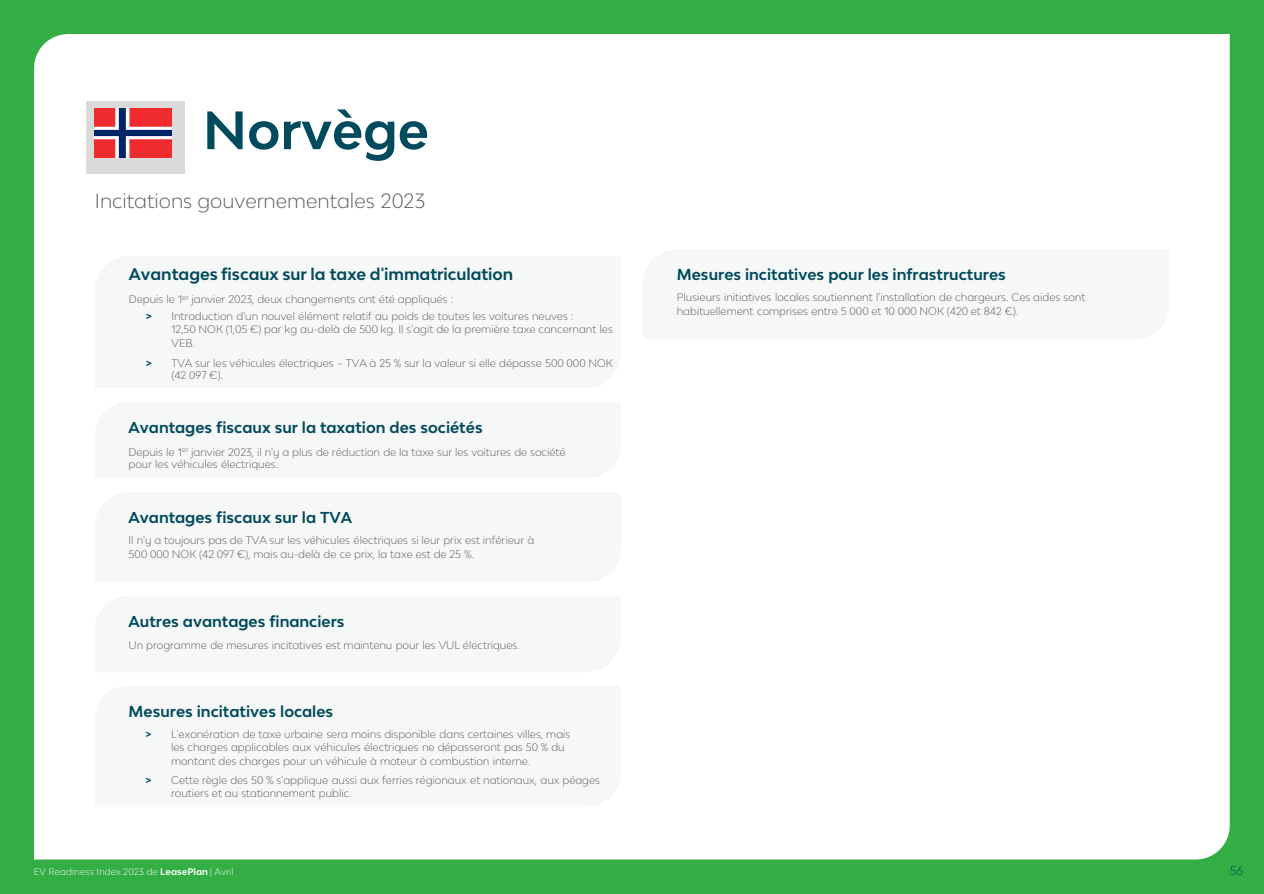
<style>
.page{position:relative;width:1264px;height:894px;background:#fff}
.page>*{position:absolute;margin:0;border:0;box-sizing:border-box;transform-origin:0 0}
.t1{font:700 51px "Lease Plan";color:#004a5d}
.t2{font:300 19.5px "Lease Plan";color:#545656}
.t3{font:700 15.9px "Lease Plan";color:#004a5d}
.t4{font:700 15px "Lease Plan";color:#004a5d}
.t5{font:300 12px "Lease Plan";color:#004a5d}
.t6{font:300 10.5px/13.5px "Lease Plan";color:#545656}
.t7{font:300 9px "Lease Plan";letter-spacing:.01em;color:#fff}
.s1{font-weight:700;color:#004a5d}
.s2{font-weight:700}
</style>
<div class="page">
<div style="left:0;top:0;width:1263px;height:893px;background:#33ae45"></div>
<div style="left:34px;top:34px;width:1195px;height:825px;background:#fff"></div>
<div style="left:86px;top:101px;width:98px;height:72px;background:#dadada"></div>
<img style="left:95px;top:108px;width:76px;height:49px">
<div style="left:94px;top:256px;width:526px;height:132px;background:#f6f7f7"></div>
<div style="left:94px;top:595px;width:526px;height:77px;background:#f6f7f7"></div>
<div style="left:94px;top:685px;width:526px;height:122px;background:#f6f7f7"></div>
<div style="left:94px;top:402px;width:526px;height:76px;background:#f6f7f7"></div>
<div style="left:95px;top:492px;width:525px;height:90px;background:#f6f7f7"></div>
<div style="left:642px;top:249px;width:526px;height:90px;background:#f6f7f7"></div>
<h1 class="t1" style="left:203px;top:97px;width:227px">Norvège</h1>
<p class="t2" style="left:95px;top:188px;width:332px">Incitations gouvernementales 2023</p>
<p class="t3" style="left:129px;top:264px;width:386px">Avantages fiscaux sur la taxe d'immatriculation</p>
<p class="t6" style="left:129px;top:292px;width:326px">Depuis le 1<sup>er</sup> janvier 2023, deux changements ont été appliqués :</p>
<p class="t6" style="left:171px;top:309px;width:443px;text-indent:-26px"><span class="s1">&gt;</span> Introduction d'un nouvel élément relatif au poids de toutes les voitures neuves :<br>12,50 NOK (1,05 €) par kg au-delà de 500 kg. Il s'agit de la première taxe concernant les<br>VEB.</p>
<p class="t6" style="left:171px;top:356px;width:443px;line-height:12.6px;text-indent:-26px"><span class="s1">&gt;</span> TVA sur les véhicules électriques – TVA à 25 % sur la valeur si elle dépasse 500 000 NOK (42 097 €).</p>
<p class="t4" style="left:128px;top:418px;width:355px">Avantages fiscaux sur la taxation des sociétés</p>
<p class="t6" style="left:128px;top:445px;width:438px;line-height:12.6px">Depuis le 1<sup>er</sup> janvier 2023, il n'y a plus de réduction de la taxe sur les voitures de société pour les véhicules électriques.</p>
<p class="t4" style="left:128px;top:508px;width:225px">Avantages fiscaux sur la TVA</p>
<p class="t6" style="left:128px;top:533px;width:407px">Il n'y a toujours pas de TVA sur les véhicules électriques si leur prix est inférieur à<br>500 000 NOK (42 097 €), mais au-delà de ce prix, la taxe est de 25 %.</p>
<p class="t4" style="left:128px;top:611px;width:217px">Autres avantages financiers</p>
<p class="t6" style="left:128px;top:638px;width:392px">Un programme de mesures incitatives est maintenu pour les VUL électriques.</p>
<p class="t4" style="left:128px;top:701px;width:206px">Mesures incitatives locales</p>
<p class="t6" style="left:171px;top:726px;width:401px;text-indent:-26px"><span class="s1">&gt;</span> L'exonération de taxe urbaine sera moins disponible dans certaines villes, mais les charges applicables aux véhicules électriques ne dépasseront pas 50 % du montant des charges pour un véhicule à moteur à combustion interne.</p>
<p class="t6" style="left:171px;top:773px;width:430px;line-height:12.6px;text-indent:-26px"><span class="s1">&gt;</span> Cette règle des 50 % s'applique aussi aux ferries régionaux et nationaux, aux péages routiers et au stationnement public.</p>
<p class="t4" style="left:676px;top:265px;width:330px">Mesures incitatives pour les infrastructures</p>
<p class="t6" style="left:676px;top:290px;width:410px">Plusieurs initiatives locales soutiennent l'installation de chargeurs. Ces aides sont habituellement comprises entre 5 000 et 10 000 NOK (420 et 842 €).</p>
<p class="t7" style="left:34px;top:865px;width:201px">EV Readiness Index 2023 de <span class="s2">LeasePlan</span> | Avril</p>
<p class="t5" style="left:1229px;top:862px;width:15px">56</p>
</div>
